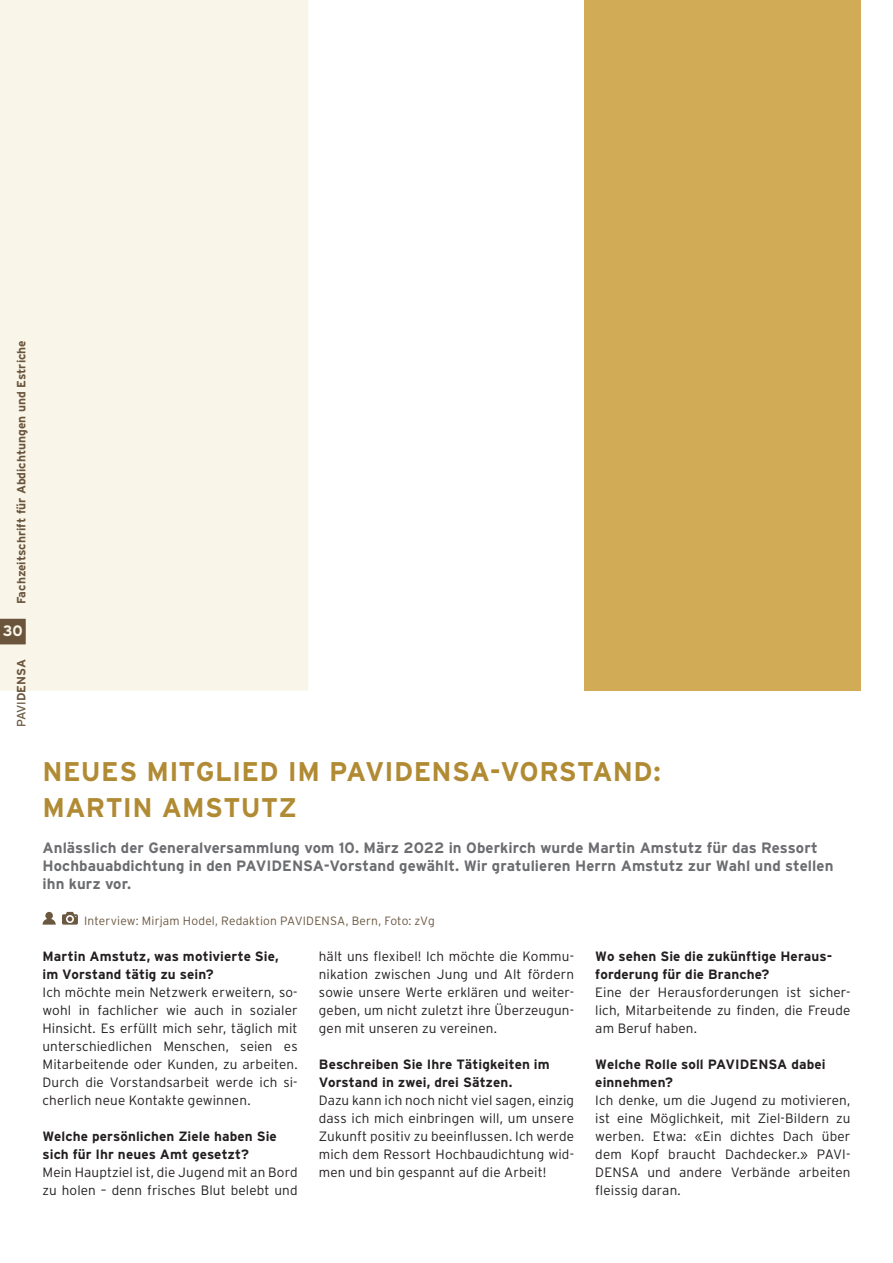
<style>
.page{position:relative;width:893px;height:1263px;background:#fff}
.page>*{position:absolute;margin:0;border:0;box-sizing:border-box;transform-origin:0 0}
.t1{font:700 27px/36px "Interstate";letter-spacing:.01em;color:#b18a34}
.t2{font:700 15px/18px "Interstate";letter-spacing:.005em;color:#6c6d70}
.t3{font:700 15px "Interstate";color:#fff}
.t4{font:300 13.5px/18px "Interstate";letter-spacing:.01em;color:#231f20;text-align:justify}
.t5{font:700 13.5px/18px "Interstate";letter-spacing:.01em;color:#231f20}
.t6{font:300 12px "Interstate";letter-spacing:.01em;color:#6b5841}
.t7{font:700 12px "Interstate";color:#6b5841}
.s1{font-weight:400}
</style>
<div class="page">
<div style="left:585px;top:0;width:276px;height:691px;background:#d1ab55"></div>
<div style="left:0;top:0;width:308px;height:691px;background:#faf5e9"></div>
<div style="left:17px;top:341px;width:11px;height:262px;background:#faf5e9"></div>
<div style="left:17px;top:660px;width:9px;height:31px;background:#faf5e9"></div>
<svg style="left:0;top:619px;width:26px;height:25px"></svg>
<div style="left:3px;top:626px;width:20px;height:11px;background:#6a553c"></div>
<svg style="left:43px;top:912px;width:13px;height:13px"></svg>
<svg style="left:62px;top:912px;width:16px;height:13px"></svg>
<p class="t7" style="left:15px;top:604px;width:265px;rotate:-90deg">Fachzeitschrift für Abdichtungen und Estriche</p>
<p class="t3" style="left:3px;top:623px;width:21px">30</p>
<p class="t7" style="left:15px;top:727px;width:69px;rotate:-90deg"><span class="s1">PAVI</span>DENSA</p>
<h1 class="t1" style="left:43px;top:753px;width:620px">NEUES MITGLIED IM PAVIDENSA- VORSTAND:<br>MARTIN AMSTUTZ</h1>
<p class="t2" style="left:43px;top:838px;width:792px">Anlässlich der Generalversammlung vom 10. März 2022 in Oberkirch wurde Martin Amstutz für das Ressort<br>Hochbauabdichtung in den PAVIDENSA- Vorstand gewählt. Wir gratulieren Herrn Amstutz zur Wahl und stellen ihn kurz vor.</p>
<p class="t6" style="left:84px;top:914px;width:352px">Interview: Mirjam Hodel, Redaktion PAVIDENSA, Bern, Foto: zVg</p>
<p class="t5" style="left:43px;top:947px;width:238px">Martin Amstutz, was motivierte Sie, im Vorstand tätig zu sein?</p>
<p class="t4" style="left:43px;top:983px;width:257px">Ich möchte mein Netzwerk erweitern, so&shy;wohl in fachlicher wie auch in sozialer Hinsicht. Es erfüllt mich sehr, täglich mit unterschiedlichen Menschen, seien es Mitarbeitende oder Kunden, zu arbeiten.<br>Durch die Vorstandsarbeit werde ich si&shy;cherlich neue Kontakte gewinnen.</p>
<p class="t5" style="left:43px;top:1127px;width:236px">Welche persönlichen Ziele haben Sie sich für Ihr neues Amt gesetzt?</p>
<p class="t4" style="left:43px;top:1163px;width:257px">Mein Hauptziel ist, die Jugend mit an Bord zu holen – denn frisches Blut belebt und</p>
<p class="t5" style="left:595px;top:947px;width:238px">Wo sehen Sie die zukünftige Heraus&shy;forderung für die Branche?</p>
<p class="t4" style="left:595px;top:983px;width:257px">Eine der Herausforderungen ist sicher&shy;lich, Mitarbeitende zu finden, die Freude am Beruf haben.</p>
<p class="t5" style="left:595px;top:1055px;width:232px">Welche Rolle soll PAVIDENSA dabei einnehmen?</p>
<p class="t4" style="left:595px;top:1091px;width:257px">Ich denke, um die Jugend zu motivieren, ist eine Möglichkeit, mit Ziel-Bildern zu werben. Etwa: «Ein dichtes Dach über dem Kopf braucht Dachdecker.» PAVI-DENSA und andere Verbände arbeiten fleissig daran.</p>
<p class="t4" style="left:319px;top:947px;width:257px">hält uns flexibel! Ich möchte die Kommu&shy;nikation zwischen Jung und Alt fördern sowie unsere Werte erklären und weiter&shy;geben, um nicht zuletzt ihre Überzeugun&shy;gen mit unseren zu vereinen.</p>
<p class="t5" style="left:319px;top:1055px;width:232px">Beschreiben Sie Ihre Tätigkeiten im<br>Vorstand in zwei, drei Sätzen.</p>
<p class="t4" style="left:319px;top:1091px;width:257px">Dazu kann ich noch nicht viel sagen, einzig dass ich mich einbringen will, um unsere Zukunft positiv zu beeinflussen. Ich werde mich dem Ressort Hochbaudichtung wid&shy;men und bin gespannt auf die Arbeit!</p>
</div>
